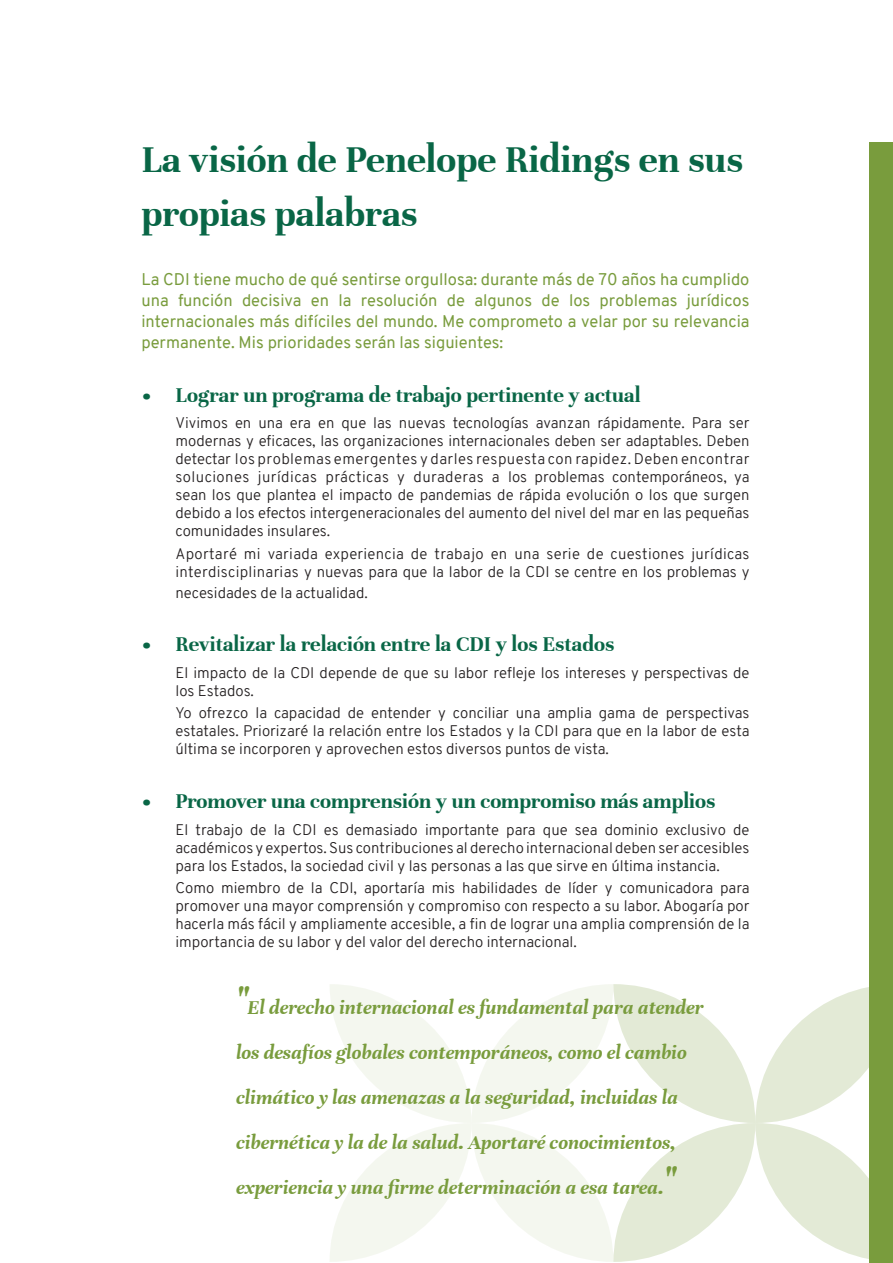
<style>
.page{position:relative;width:893px;height:1263px;background:#fff}
.page>*{position:absolute;margin:0;border:0;box-sizing:border-box;transform-origin:0 0}
.t1{font:700 40.5px/54px "Unna";color:#096646}
.t2{font:700 22.5px "Unna";color:#096646}
.t3{font:italic 700 21px/45px "Unna";color:#799c3d}
.t4{font:16.5px/21px "Overpass";color:#799c3d;text-align:justify}
.t5{font:300 15px/18px "Overpass";color:#231f20;text-align:justify}
.t6{font:300 15px/18px "Overpass";letter-spacing:.02em;color:#231f20}
.s1{font-size:43.5px}
</style>
<div class="page">
<div style="left:870px;top:142px;width:23px;height:1121px;background:#799c3d"></div>
<svg style="left:613px;top:984px;width:257px;height:278px;fill:#e3ead6"></svg>
<svg style="left:330px;top:984px;width:283px;height:278px;fill:#f4f7ef"></svg>
<p class="t1" style="left:141px;top:132px;width:603px">La visión de Penelope Ridings en sus propias palabras</p>
<p class="t4" style="left:141px;top:269px;width:610px">La CDI tiene mucho de qué sentirse orgullosa: durante más de 70 años ha cumplido una función decisiva en la resolución de algunos de los problemas jurídicos internacionales más difíciles del mundo. Me comprometo a velar por su relevancia permanente. Mis prioridades serán las siguientes:</p>
<p class="t2" style="left:141px;top:382px;width:501px">• Lograr un programa de trabajo pertinente y actual</p>
<p class="t5" style="left:175px;top:414px;width:576px">Vivimos en una era en que las nuevas tecnologías avanzan rápidamente. Para ser modernas y eficaces, las organizaciones internacionales deben ser adaptables. Deben detectar los problemas emergentes y darles respuesta con rapidez. Deben encontrar soluciones jurídicas prácticas y duraderas a los problemas contemporáneos, ya sean los que plantea el impacto de pandemias de rápida evolución o los que surgen debido a los efectos intergeneracionales del aumento del nivel del mar en las pequeñas comunidades insulares.</p>
<p class="t6" style="left:175px;top:544px;width:576px">Aportaré mi variada experiencia de trabajo en una serie de cuestiones jurídicas interdisciplinarias y nuevas para que la labor de la CDI se centre en los problemas y</p>
<p class="t5" style="left:175px;top:583px;width:194px">necesidades de la actualidad.</p>
<p class="t2" style="left:141px;top:632px;width:474px">• Revitalizar la relación entre la CDI y los Estados</p>
<p class="t5" style="left:175px;top:664px;width:576px">El impacto de la CDI depende de que su labor refleje los intereses y perspectivas de los Estados.</p>
<p class="t5" style="left:175px;top:704px;width:576px">Yo ofrezco la capacidad de entender y conciliar una amplia gama de perspectivas estatales. Priorizaré la relación entre los Estados y la CDI para que en la labor de esta última se incorporen y aprovechen estos diversos puntos de vista.</p>
<p class="t2" style="left:141px;top:788px;width:576px">• Promover una comprensión y un compromiso más amplios</p>
<p class="t5" style="left:175px;top:820px;width:576px">El trabajo de la CDI es demasiado importante para que sea dominio exclusivo de académicos y expertos. Sus contribuciones al derecho internacional deben ser accesibles para los Estados, la sociedad civil y las personas a las que sirve en última instancia.</p>
<p class="t5" style="left:175px;top:879px;width:576px">Como miembro de la CDI, aportaría mis habilidades de líder y comunicadora para promover una mayor comprensión y compromiso con respecto a su labor. Abogaría por hacerla más fácil y ampliamente accesible, a fin de lograr una amplia comprensión de la importancia de su labor y del valor del derecho internacional.</p>
<p class="t3" style="left:236px;top:985px;width:469px"><span class="s1">"</span>El derecho internacional es fundamental para atender los desafíos globales contemporáneos, como el cambio climático y las amenazas a la seguridad, incluidas la cibernética y la de la salud. Aportaré conocimientos, experiencia y una firme determinación a esa tarea.<span class="s1">"</span></p>
</div>
